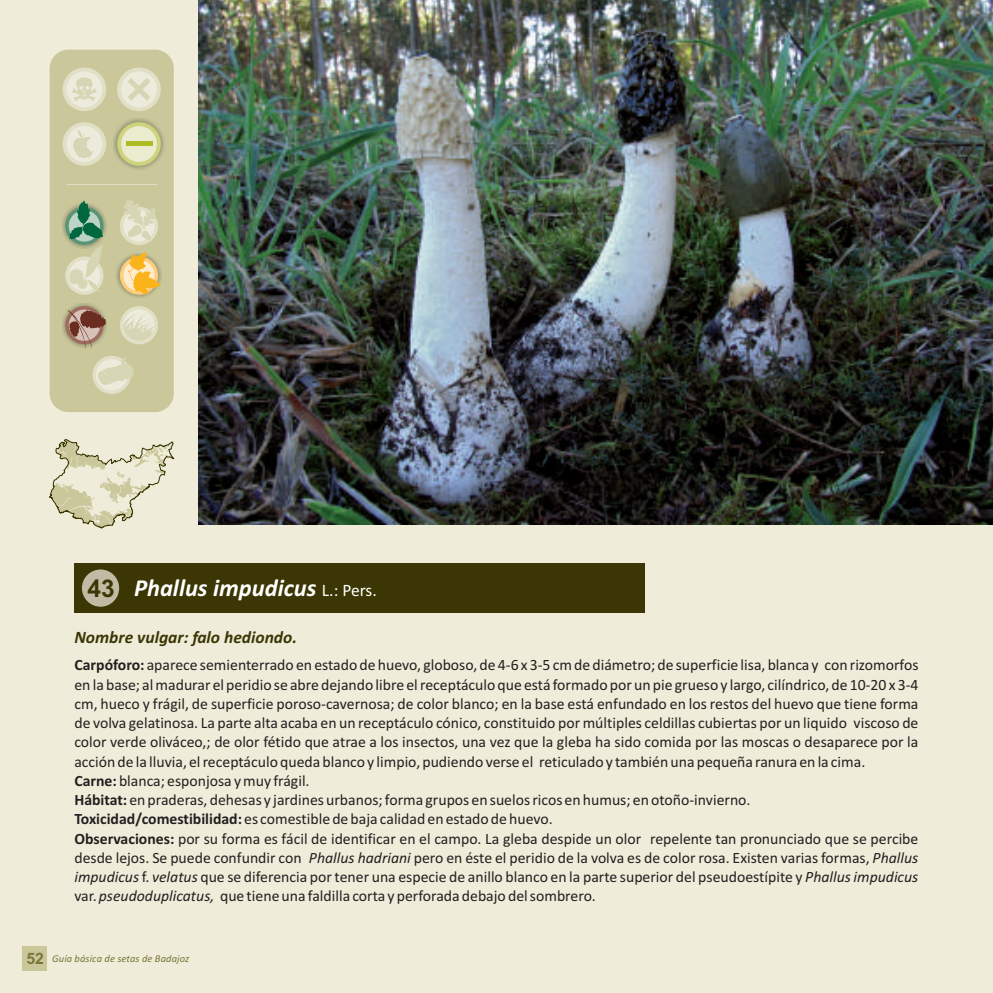
<style>
.page{position:relative;width:993px;height:993px;background:#fff}
.page>*{position:absolute;margin:0;border:0;box-sizing:border-box;transform-origin:0 0}
.t1{font:italic 700 24.5px "Calibri";color:#fff}
.t2{font:700 24.5px "Arial";color:#3b3604}
.t3{font:italic 700 17.5px "Calibri";color:#3b3604}
.t4{font:15.75px/19.2px "Calibri";color:#231f20}
.t5{font:italic 10.5px "Calibri";letter-spacing:.01em;color:#7a7537}
.s1{font-weight:400;font-style:normal;font-size:17.5px}
.s2{font-weight:700}
.s3{font-style:italic}
.s4{font-family:"Arial";font-weight:700;font-style:normal;font-size:15.75px}
</style>
<div class="page">
<div style="left:0;top:0;width:992px;height:992px;background:#efedda"></div>
<div style="left:22px;top:945px;width:25px;height:25px;background:#cac89b"></div>
<div style="left:74px;top:563px;width:571px;height:49px;background:#3b3604"></div>
<div style="left:82px;top:569px;width:37px;height:37px;background:#c1bba5;border-radius:50%"></div>
<div style="left:50px;top:50px;width:124px;height:362px;background:#cac89b;border-radius:19px"></div>
<svg style="left:63px;top:122px;width:43px;height:44px"></svg>
<svg style="left:120px;top:207px;width:38px;height:38px"></svg>
<svg style="left:65px;top:256px;width:38px;height:38px"></svg>
<svg style="left:120px;top:306px;width:38px;height:38px"></svg>
<svg style="left:93px;top:355px;width:38px;height:39px"></svg>
<svg style="left:63px;top:67px;width:43px;height:44px"></svg>
<svg style="left:72px;top:75px;width:25px;height:26px"></svg>
<svg style="left:117px;top:67px;width:44px;height:44px"></svg>
<svg style="left:127px;top:78px;width:23px;height:23px"></svg>
<svg style="left:73px;top:130px;width:20px;height:28px"></svg>
<svg style="left:124px;top:199px;width:32px;height:41px"></svg>
<svg style="left:67px;top:248px;width:37px;height:43px"></svg>
<svg style="left:123px;top:312px;width:34px;height:29px"></svg>
<svg style="left:94px;top:357px;width:40px;height:29px"></svg>
<hr style="left:67px;top:184px;width:89px;height:1px;background:#dedec1">
<img style="left:198px;top:0;width:794px;height:524px">
<img style="left:114px;top:119px;width:50px;height:50px">
<svg style="left:117px;top:122px;width:44px;height:44px"></svg>
<div style="left:126px;top:141px;width:26px;height:5px;background:#afbb25"></div>
<img style="left:62px;top:210px;width:44px;height:38px">
<svg style="left:65px;top:207px;width:38px;height:38px"></svg>
<svg style="left:69px;top:200px;width:34px;height:39px"></svg>
<img style="left:117px;top:256px;width:33px;height:41px">
<svg style="left:120px;top:256px;width:38px;height:38px"></svg>
<svg style="left:128px;top:252px;width:33px;height:42px"></svg>
<img style="left:62px;top:303px;width:38px;height:35px">
<svg style="left:65px;top:306px;width:38px;height:38px"></svg>
<svg style="left:67px;top:310px;width:39px;height:38px"></svg>
<svg style="left:49px;top:439px;width:125px;height:89px"></svg>
<h1 class="t2" style="left:87px;top:579px;width:29px">43</h1>
<h1 class="t1" style="left:134px;top:578px;width:244px">Phallus impudicus <span class="s1">L.: Pers.</span></h1>
<p class="t3" style="left:74px;top:629px;width:224px">Nombre vulgar: falo hediondo.</p>
<p class="t4" style="left:74px;top:656px;width:845px"><span class="s2">Carpóforo:</span> aparece semienterrado en estado de huevo, globoso, de 4-6 x 3-5 cm de diámetro; de superficie lisa, blanca y con rizomorfos en la base; al madurar el peridio se abre dejando libre el receptáculo que está formado por un pie grueso y largo, cilíndrico, de 10-20 x 3-4 cm, hueco y frágil, de superficie poroso-cavernosa; de color blanco; en la base está enfundado en los restos del huevo que tiene forma de volva gelatinosa. La parte alta acaba en un receptáculo cónico, constituido por múltiples celdillas cubiertas por un liquido viscoso de color verde oliváceo,; de olor fétido que atrae a los insectos, una vez que la gleba ha sido comida por las moscas o desaparece por la acción de la lluvia, el receptáculo queda blanco y limpio, pudiendo verse el reticulado y también una pequeña ranura en la cima.<br><span class="s2">Carne:</span> blanca; esponjosa y muy frágil.<br><span class="s2">Hábitat:</span> en praderas, dehesas y jardines urbanos; forma grupos en suelos ricos en humus; en otoño-invierno.<br><span class="s2">Toxicidad/comestibilidad:</span> es comestible de baja calidad en estado de huevo.<br><span class="s2">Observaciones:</span> por su forma es fácil de identificar en el campo. La gleba despide un olor repelente tan pronunciado que se percibe desde lejos. Se puede confundir con <span class="s3">Phallus hadriani</span> pero en éste el peridio de la volva es de color rosa. Existen varias formas, <span class="s3">Phallus impudicus</span> f. <span class="s3">velatus</span> que se diferencia por tener una especie de anillo blanco en la parte superior del pseudoestípite y <span class="s3">Phallus impudicus </span>var. <span class="s3">pseudoduplicatus,</span> que tiene una faldilla corta y perforada debajo del sombrero.</p>
<p class="t5" style="left:26px;top:953px;width:164px"><span class="s4">52</span> Guía básica de setas de Badajoz</p>
</div>
